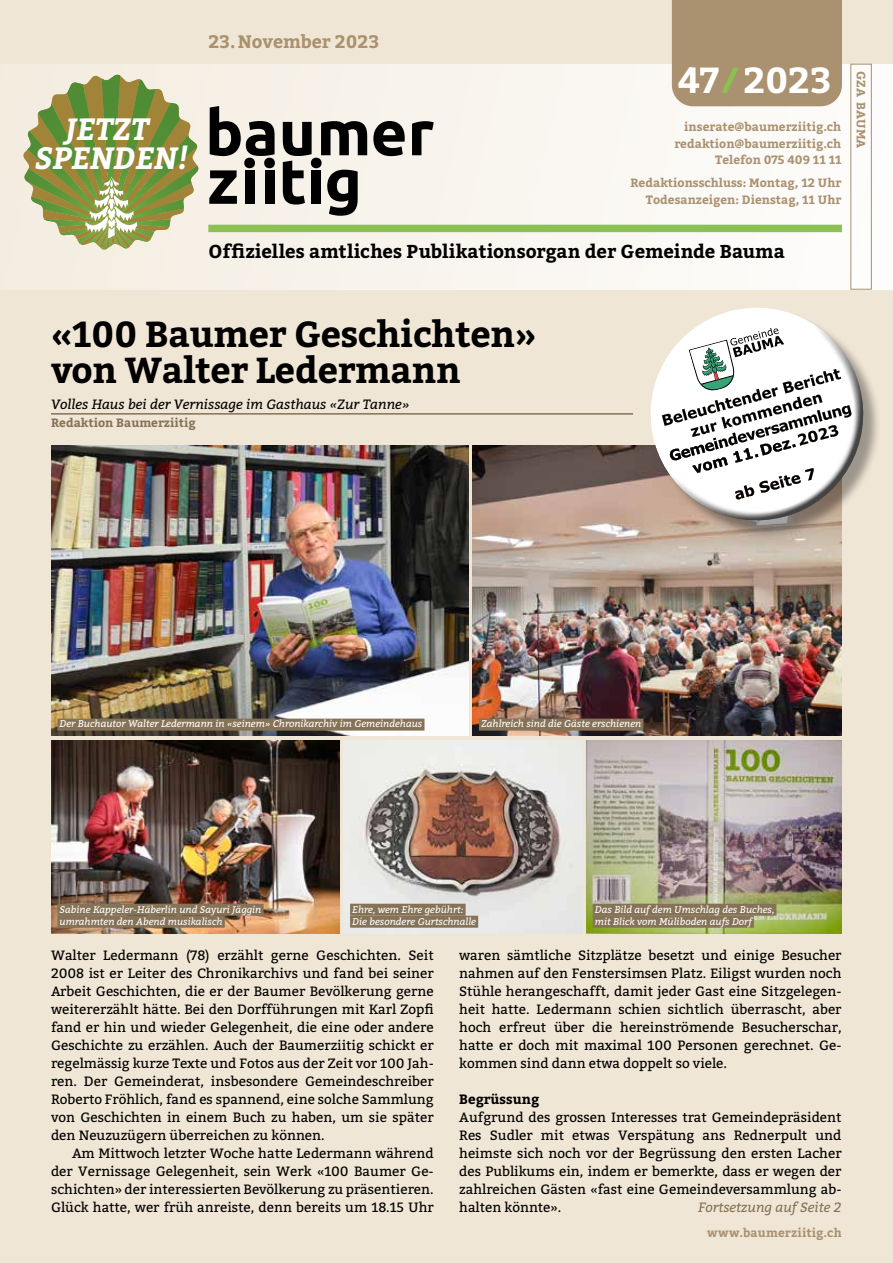
<style>
.page{position:relative;width:893px;height:1263px;background:#f0e6d5}
.page>*{position:absolute;margin:0;border:0;box-sizing:border-box;transform-origin:0 0}
.t1{font:700 36px/36px "Bitter";letter-spacing:-.01em;color:#000}
.t2{font:700 36px "Bitter";letter-spacing:-.005em;color:#fff}
.t3{font:italic 700 30.6px/28.7px "Bitter";color:#fff;text-align:center}
.t4{font:700 18.6px "Bitter";color:#000}
.t5{font:700 18px "Bitter";letter-spacing:-.005em;color:#aa916f}
.t6{font:13.5px/18px "Bitter";color:#000;text-align:justify}
.t7{font:italic 13.5px "Bitter";color:#000}
.t8{font:italic 13.5px "Bitter";color:#857257}
.t9{font:700 13.5px "Bitter";color:#000}
.t10{font:700 12px/16.5px "Bitter";color:#aa916f;text-align:right}
.t11{font:700 12px "Bitter";color:#857257}
.t12{font:700 12px "Bitter";letter-spacing:.02em;color:#aa916f}
.t13{font:italic 9.75px/12px "Bitter";color:#fff}
.s1{color:#8bc052}
</style>
<div class="page">
<div style="left:0;top:64px;width:893px;height:226px;background:linear-gradient(to right,#f3ecdf,#fdfcfa)"></div>
<div style="left:208px;top:225px;width:634px;height:7px;background:#8bc052"></div>
<div style="left:850px;top:64px;width:22px;height:226px;border:1px solid #aa916f"></div>
<svg style="left:373px;top:121px;width:32px;height:35px"></svg>
<svg style="left:412px;top:121px;width:22px;height:34px"></svg>
<svg style="left:209px;top:106px;width:66px;height:98px"></svg>
<div style="left:265px;top:170px;width:9px;height:34px;background:#000"></div>
<svg style="left:283px;top:121px;width:84px;height:95px"></svg>
<div style="left:672px;top:0;width:170px;height:106px;background:#aa916f"></div>
<svg style="left:23px;top:75px;width:176px;height:174px"></svg>
<hr style="left:51px;top:413px;width:582px;height:2px;background:#857257">
<img style="left:51px;top:445px;width:417px;height:291px">
<div style="left:57px;top:719px;width:367px;height:12px;background:#857257"></div>
<img style="left:51px;top:740px;width:288px;height:193px">
<img style="left:344px;top:740px;width:238px;height:193px">
<img style="left:586px;top:740px;width:256px;height:193px">
<div style="left:350px;top:904px;width:116px;height:12px;background:#857257"></div>
<div style="left:350px;top:916px;width:128px;height:12px;background:#857257"></div>
<div style="left:593px;top:904px;width:183px;height:12px;background:#857257"></div>
<div style="left:593px;top:916px;width:161px;height:12px;background:#857257"></div>
<div style="left:57px;top:904px;width:207px;height:12px;background:#857257"></div>
<div style="left:57px;top:916px;width:168px;height:12px;background:#857257"></div>
<img style="left:473px;top:445px;width:369px;height:291px">
<div style="left:479px;top:719px;width:164px;height:12px;background:#857257"></div>
<svg style="left:616px;top:278px;width:249px;height:218px"></svg>
<svg style="left:639px;top:314px;width:239px;height:232px"></svg>
<svg style="left:662px;top:328px;width:189px;height:171px"></svg>
<h2 class="t3" style="left:35px;top:115px;width:155px">JETZT<br>SPENDEN!</h2>
<h3 class="t5" style="left:208px;top:28px;width:172px">23.November 2023</h3>
<h1 class="t2" style="left:678px;top:52px;width:155px">47<span class="s1">/</span>2023</h1>
<p class="t10" style="left:674px;top:118px;width:169px">inserate@baumerziitig.ch redaktion@baumerziitig.ch<br>Telefon 075 409 11 11</p>
<p class="t10" style="left:630px;top:174px;width:212px">Redaktionsschluss: Montag, 12 Uhr<br>Todesanzeigen: Dienstag, 11 Uhr</p>
<h3 class="t4" style="left:208px;top:237px;width:578px">Offizielles amtliches Publikationsorgan der Gemeinde Bauma</h3>
<p class="t10" style="left:870px;top:71px;width:79px;rotate:90deg">GZA BAUMA</p>
<h1 class="t1" style="left:51px;top:315px;width:487px">«100 Baumer Geschichten» von Walter Ledermann</h1>
<p class="t7" style="left:51px;top:395px;width:360px">Volles Haus bei der Vernissage im Gasthaus «Zur Tanne»</p>
<p class="t11" style="left:51px;top:414px;width:146px">Redaktion Baumerziitig</p>
<p class="t13" style="left:60px;top:718px;width:364px">Der Buchautor Walter Ledermann in «seinem» Chronikarchiv im Gemeindehaus</p>
<p class="t13" style="left:481px;top:718px;width:162px">Zahlreich sind die Gäste erschienen</p>
<p class="t13" style="left:60px;top:903px;width:203px">Sabine Kappeler-Häberlin und Sayuri Jäggin umrahmten den Abend musikalisch</p>
<p class="t13" style="left:352px;top:903px;width:125px">Ehre, wem Ehre gebührt:<br>Die besondere Gurtschnalle</p>
<p class="t13" style="left:595px;top:903px;width:181px">Das Bild auf dem Umschlag des Buches, mit Blick vom Müliboden aufs Dorf</p>
<p class="t6" style="left:51px;top:945px;width:384px">Walter Ledermann (78) erzählt gerne Geschichten. Seit 2008 ist er Leiter des Chronikarchivs und fand bei seiner Arbeit Geschichten, die er der Baumer Bevölkerung gerne weitererzählt hätte. Bei den Dorfführungen mit Karl Zopfi fand er hin und wieder Gelegenheit, die eine oder andere Geschichte zu erzählen. Auch der Baumerziitig schickt er regelmässig kurze Texte und Fotos aus der Zeit vor 100 Jah&shy;ren. Der Gemeinderat, insbesondere Gemeindeschreiber Roberto Fröhlich, fand es spannend, eine solche Sammlung von Geschichten in einem Buch zu haben, um sie später den Neuzuzügern überreichen zu können.</p>
<p class="t6" style="left:51px;top:1143px;width:384px;text-indent:21px">Am Mittwoch letzter Woche hatte Ledermann während der Vernissage Gelegenheit, sein Werk «100 Baumer Ge&shy;schichten» der interessierten Bevölkerung zu präsentieren.<br>Glück hatte, wer früh anreiste, denn bereits um 18.15 Uhr</p>
<p class="t6" style="left:459px;top:945px;width:384px">waren sämtliche Sitzplätze besetzt und einige Besucher nahmen auf den Fenstersimsen Platz. Eiligst wurden noch Stühle herangeschafft, damit jeder Gast eine Sitzgelegen&shy;heit hatte. Ledermann schien sichtlich überrascht, aber hoch erfreut über die hereinströmende Besucherschar, hatte er doch mit maximal 100 Personen gerechnet. Ge&shy;kommen sind dann etwa doppelt so viele.</p>
<p class="t9" style="left:459px;top:1088px;width:82px">Begrüssung</p>
<p class="t6" style="left:459px;top:1107px;width:384px">Aufgrund des grossen Interesses trat Gemeindepräsident Res Sudler mit etwas Verspätung ans Rednerpult und heimste sich noch vor der Begrüssung den ersten Lacher des Publikums ein, indem er bemerkte, dass er wegen der zahlreichen Gästen «fast eine Gemeindeversammlung ab&shy;halten könnte».</p>
<p class="t8" style="left:698px;top:1197px;width:145px">Fortsetzung auf Seite 2</p>
<p class="t12" style="left:707px;top:1224px;width:136px">www.baumerziitig.ch</p>
</div>
